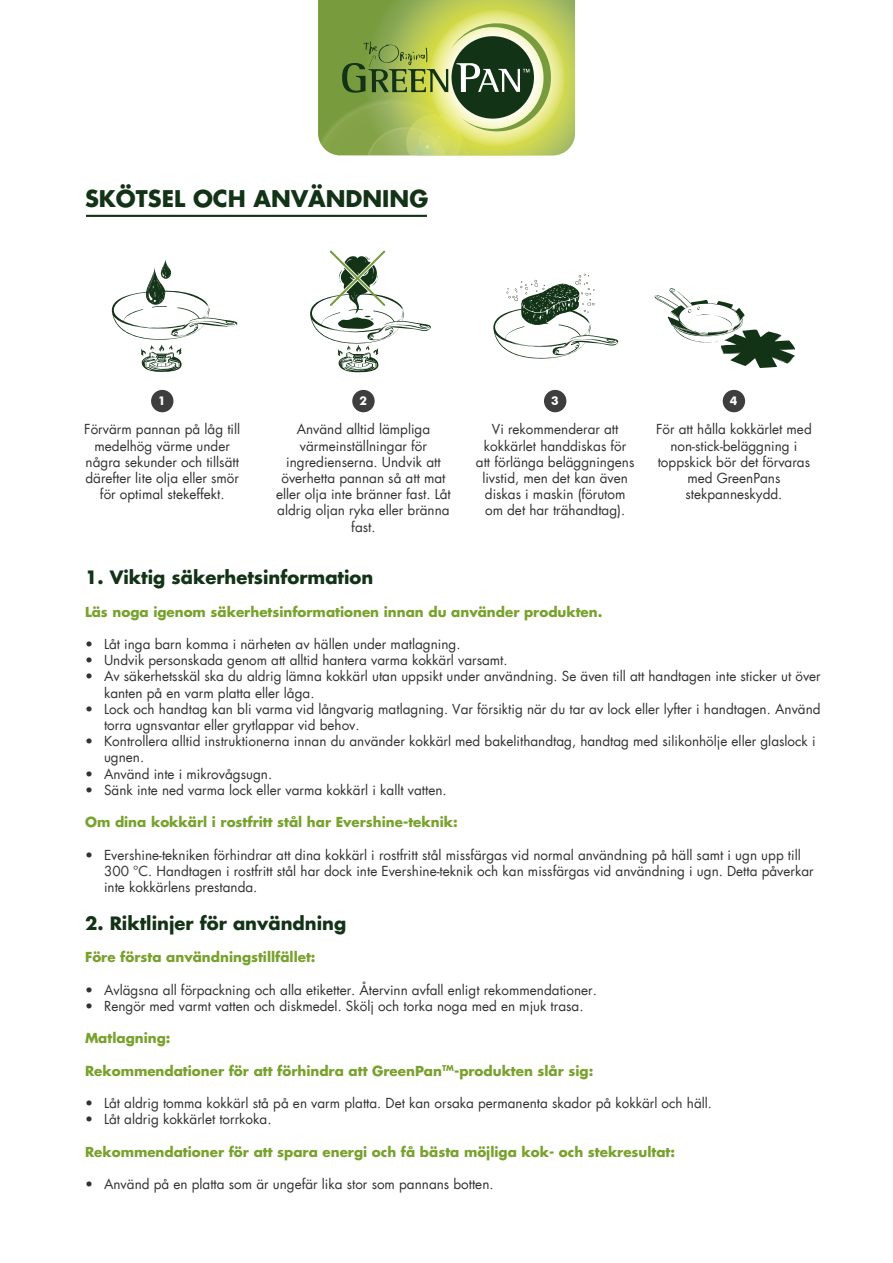
<style>
.page{position:relative;width:893px;height:1263px;background:#fff}
.page>*{position:absolute;margin:0;border:0;box-sizing:border-box;transform-origin:0 0}
.t1{font:700 22.5px "Futura LT";color:#133317}
.t2{font:700 18px "Futura LT";color:#133317}
.t3{font:13.5px/16.2px "Futura LT";color:#333233}
.t4{font:700 13.5px "Futura LT";color:#78a22d}
.t5{font:700 12.15px "Futura BT";color:#fff}
</style>
<div class="page">
<svg style="left:111px;top:259px;width:127px;height:113px"></svg>
<div style="left:151px;top:390px;width:22px;height:22px;background:#3e3e3f;border-radius:50%"></div>
<div style="left:352px;top:390px;width:23px;height:22px;background:#3e3e3f;border-radius:50%"></div>
<div style="left:544px;top:390px;width:22px;height:22px;background:#3e3e3f;border-radius:50%"></div>
<div style="left:723px;top:390px;width:22px;height:22px;background:#3e3e3f;border-radius:50%"></div>
<hr style="left:86px;top:215px;width:341px;height:2px;background:#133317">
<svg style="left:318px;top:0;width:257px;height:156px;background:#9baf5a"></svg>
<svg style="left:310px;top:250px;width:121px;height:123px"></svg>
<svg style="left:654px;top:288px;width:141px;height:80px"></svg>
<svg style="left:493px;top:274px;width:126px;height:85px"></svg>
<h1 class="t1" style="left:85px;top:183px;width:345px">SKÖTSEL OCH ANVÄNDNING</h1>
<p class="t5" style="left:158px;top:393px;width:9px">1</p>
<p class="t5" style="left:359px;top:393px;width:9px">2</p>
<p class="t5" style="left:551px;top:393px;width:9px">3</p>
<p class="t5" style="left:730px;top:393px;width:9px">4</p>
<p class="t3" style="left:84px;top:421px;width:158px;text-align:center">Förvärm pannan på låg till medelhög värme under några sekunder och tillsätt därefter lite olja eller smör för optimal stekeffekt.</p>
<p class="t3" style="left:276px;top:421px;width:176px;text-align:center">Använd alltid lämpliga värmeinställningar för ingredienserna. Undvik att överhetta pannan så att mat eller olja inte bränner fast. Låt aldrig oljan ryka eller bränna fast.</p>
<p class="t3" style="left:476px;top:421px;width:160px;text-align:center">Vi rekommenderar att kokkärlet handdiskas för att förlänga beläggningens livstid, men det kan även diskas i maskin (förutom om det har trähandtag).</p>
<p class="t3" style="left:656px;top:421px;width:157px;text-align:center">För att hålla kokkärlet med non-stick-beläggning i toppskick bör det förvaras med GreenPans stekpanneskydd.</p>
<h2 class="t2" style="left:85px;top:565px;width:290px">1. Viktig säkerhetsinformation</h2>
<p class="t4" style="left:85px;top:602px;width:519px">Läs noga igenom säkerhetsinformationen innan du använder produkten.</p>
<p class="t3" style="left:85px;top:636px;width:377px">• Låt inga barn komma i närheten av hällen under matlagning.</p>
<p class="t3" style="left:85px;top:652px;width:424px">• Undvik personskada genom att alltid hantera varma kokkärl varsamt.</p>
<p class="t3" style="left:104px;top:668px;width:718px;text-indent:-19px">• Av säkerhetsskäl ska du aldrig lämna kokkärl utan uppsikt under användning. Se även till att handtagen inte sticker ut över kanten på en varm platta eller låga.</p>
<p class="t3" style="left:104px;top:701px;width:718px;text-indent:-19px">• Lock och handtag kan bli varma vid långvarig matlagning. Var försiktig när du tar av lock eller lyfter i handtagen. Använd torra ugnsvantar eller grytlappar vid behov.</p>
<p class="t3" style="left:104px;top:733px;width:713px;text-indent:-19px">• Kontrollera alltid instruktionerna innan du använder kokkärl med bakelithandtag, handtag med silikonhölje eller glaslock i ugnen.</p>
<p class="t3" style="left:85px;top:766px;width:189px">• Använd inte i mikrovågsugn.</p>
<p class="t3" style="left:85px;top:782px;width:363px">• Sänk inte ned varma lock eller varma kokkärl i kallt vatten.</p>
<p class="t4" style="left:85px;top:813px;width:374px">Om dina kokkärl i rostfritt stål har Evershine-teknik:</p>
<p class="t3" style="left:104px;top:847px;width:711px;text-indent:-19px">• Evershine-tekniken förhindrar att dina kokkärl i rostfritt stål missfärgas vid normal användning på häll samt i ugn upp till<br>300 °C. Handtagen i rostfritt stål har dock inte Evershine-teknik och kan missfärgas vid användning i ugn. Detta påverkar inte kokkärlens prestanda.</p>
<h2 class="t2" style="left:85px;top:911px;width:263px">2. Riktlinjer för användning</h2>
<p class="t4" style="left:85px;top:948px;width:232px">Före första användningstillfället:</p>
<p class="t3" style="left:85px;top:982px;width:513px">• Avlägsna all förpackning och alla etiketter. Återvinn avfall enligt rekommendationer.</p>
<p class="t3" style="left:85px;top:998px;width:500px">• Rengör med varmt vatten och diskmedel. Skölj och torka noga med en mjuk trasa.</p>
<p class="t4" style="left:85px;top:1029px;width:87px">Matlagning:</p>
<p class="t4" style="left:85px;top:1061px;width:510px">Rekommendationer för att förhindra att GreenPan<sup>TM</sup>-produkten slår sig:</p>
<p class="t3" style="left:85px;top:1095px;width:628px">• Låt aldrig tomma kokkärl stå på en varm platta. Det kan orsaka permanenta skador på kokkärl och häll.</p>
<p class="t3" style="left:85px;top:1111px;width:188px">• Låt aldrig kokkärlet torrkoka.</p>
<p class="t4" style="left:85px;top:1142px;width:592px">Rekommendationer för att spara energi och få bästa möjliga kok- och stekresultat:</p>
<p class="t3" style="left:85px;top:1176px;width:410px">• Använd på en platta som är ungefär lika stor som pannans botten.</p>
</div>
